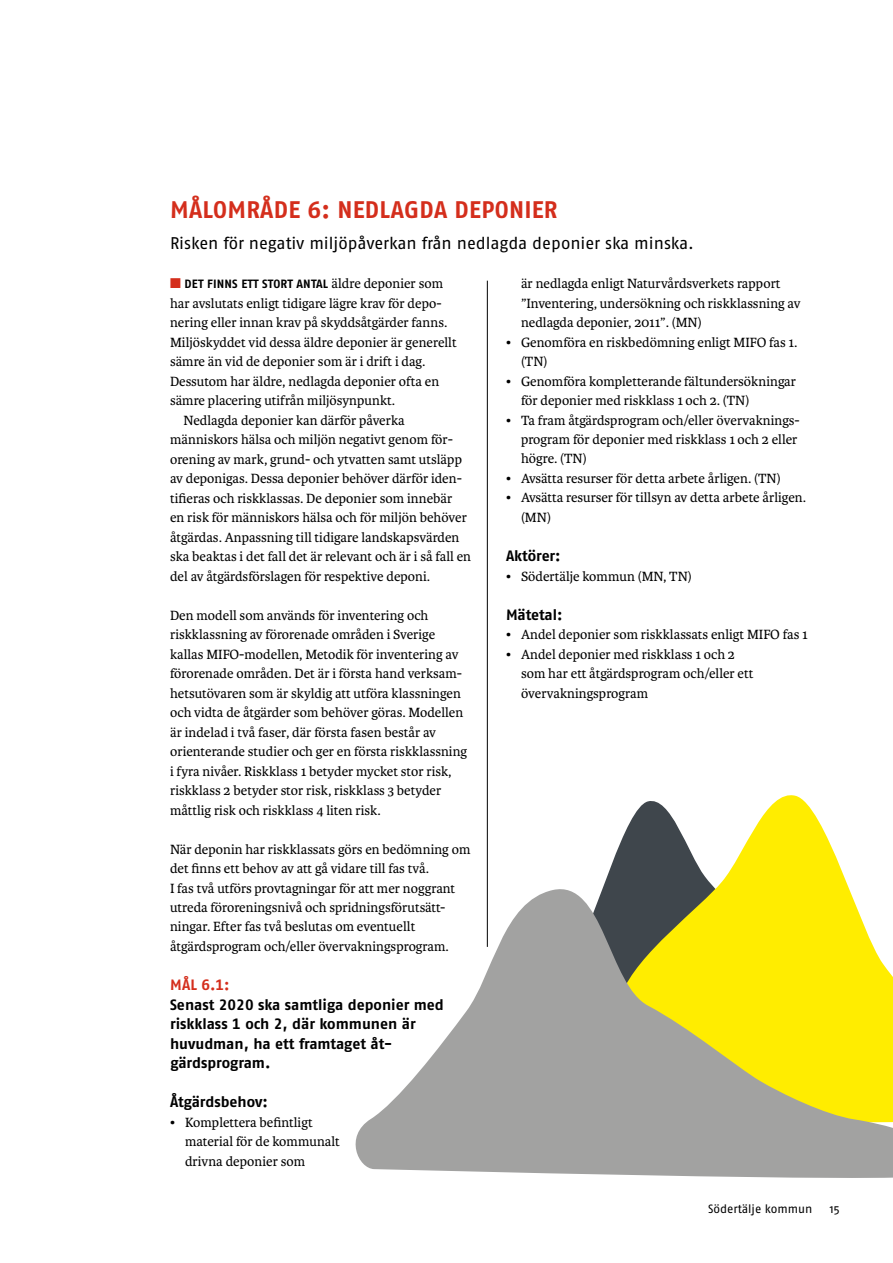
<style>
.page{position:relative;width:893px;height:1263px;background:#fff}
.page>*{position:absolute;margin:0;border:0;box-sizing:border-box;transform-origin:0 0}
.t1{font:700 24px "Fago Pro";letter-spacing:.01em;color:#d42e1c}
.t2{font:16.95px "Fago Pro";letter-spacing:-.005em;color:#000}
.t3{font:700 15px/19.5px "Fago Pro";letter-spacing:-.005em;color:#000}
.t4{font:700 15px "Fago Pro";color:#d42e1c}
.t5{font:14.25px/19.5px "Karmina";color:#000}
.t6{font:700 12px "Fago Pro";letter-spacing:.01em;color:#000}
.t7{font:12px "Fago Pro";color:#000}
.s1{color:#d42e1c}
.s2{font-family:"Karmina";font-weight:400;font-size:14.25px}
</style>
<div class="page">
<svg style="left:606px;top:795px;width:239px;height:83px"></svg>
<svg style="left:355px;top:878px;width:538px;height:300px;fill:#a2a2a1"></svg>
<hr style="left:487px;top:281px;width:1px;height:666px;background:#000">
<h1 class="t1" style="left:170px;top:195px;width:389px">MÅLOMRÅDE 6: NEDLAGDA DEPONIER</h1>
<p class="t2" style="left:170px;top:233px;width:525px">Risken för negativ miljöpåverkan från nedlagda deponier ska minska.</p>
<p class="t6" style="left:170px;top:277px;width:275px"><span class="s1">■</span> DET FINNS ETT STORT ANTAL <span class="s2">äldre deponier som</span></p>
<p class="t5" style="left:170px;top:293px;width:273px">har avslutats enligt tidigare lägre krav för depo-</p>
<p class="t5" style="left:170px;top:313px;width:279px">nering eller innan krav på skyddsåtgärder fanns.</p>
<p class="t5" style="left:170px;top:332px;width:288px">Miljöskyddet vid dessa äldre deponier är generellt</p>
<p class="t5" style="left:170px;top:352px;width:257px">sämre än vid de deponier som är i drift i dag.</p>
<p class="t5" style="left:170px;top:371px;width:271px">Dessutom har äldre, nedlagda deponier ofta en</p>
<p class="t5" style="left:170px;top:391px;width:227px">sämre placering utifrån miljösynpunkt.</p>
<p class="t5" style="left:184px;top:410px;width:223px">Nedlagda deponier kan därför påverka</p>
<p class="t5" style="left:170px;top:430px;width:284px">människors hälsa och miljön negativt genom för-</p>
<p class="t5" style="left:170px;top:449px;width:293px">orening av mark, grund- och ytvatten samt utsläpp</p>
<p class="t5" style="left:170px;top:469px;width:293px">av deponigas. Dessa deponier behöver därför iden-</p>
<p class="t5" style="left:170px;top:488px;width:284px">tifieras och riskklassas. De deponier som innebär</p>
<p class="t5" style="left:170px;top:508px;width:298px">en risk för människors hälsa och för miljön behöver</p>
<p class="t5" style="left:170px;top:527px;width:291px">åtgärdas. Anpassning till tidigare landskapsvärden</p>
<p class="t5" style="left:170px;top:547px;width:303px">ska beaktas i det fall det är relevant och är i så fall en</p>
<p class="t5" style="left:170px;top:566px;width:262px">del av åtgärdsförslagen för respektive deponi.</p>
<p class="t5" style="left:170px;top:605px;width:299px">Den modell som används för inventering och riskklassning av förorenade områden i Sverige kallas MIFO-modellen, Metodik för inventering av förorenade områden. Det är i första hand verksam&shy;hetsutövaren som är skyldig att utföra klassningen och vidta de åtgärder som behöver göras. Modellen är indelad i två faser, där första fasen består av orienterande studier och ger en första riskklassning i fyra nivåer. Riskklass 1 betyder mycket stor risk, riskklass 2 betyder stor risk, riskklass 3 betyder måttlig risk och riskklass 4 liten risk.</p>
<p class="t5" style="left:170px;top:839px;width:302px">När deponin har riskklassats görs en bedömning om det finns ett behov av att gå vidare till fas två.<br>I fas två utförs provtagningar för att mer noggrant utreda föroreningsnivå och spridningsförutsätt&shy;ningar. Efter fas två beslutas om eventuellt åtgärdsprogram och/eller övervakningsprogram.</p>
<p class="t4" style="left:170px;top:976px;width:61px">MÅL 6.1:</p>
<p class="t3" style="left:170px;top:995px;width:275px">Senast 2020 ska samtliga deponier med riskklass 1 och 2, där kommunen är huvudman, ha ett framtaget åt&shy;gärdsprogram.</p>
<p class="t3" style="left:170px;top:1092px;width:99px">Åtgärdsbehov:</p>
<p class="t5" style="left:185px;top:1112px;width:156px;text-indent:-15px">• Komplettera befintligt material för de kommunalt drivna deponier som</p>
<p class="t5" style="left:521px;top:274px;width:281px">är nedlagda enligt Naturvårdsverkets rapport ”Inventering, undersökning och riskklassning av nedlagda deponier, 2011”. (MN)</p>
<p class="t5" style="left:521px;top:332px;width:278px;text-indent:-15px">• Genomföra en riskbedömning enligt MIFO fas 1. (TN)</p>
<p class="t5" style="left:521px;top:371px;width:277px;text-indent:-15px">• Genomföra kompletterande fältundersökningar för deponier med riskklass 1 och 2. (TN)</p>
<p class="t5" style="left:521px;top:410px;width:280px;text-indent:-15px">• Ta fram åtgärdsprogram och/eller övervaknings&shy;program för deponier med riskklass 1 och 2 eller högre. (TN)</p>
<p class="t5" style="left:506px;top:469px;width:276px">• Avsätta resurser för detta arbete årligen. (TN)</p>
<p class="t5" style="left:521px;top:488px;width:286px;text-indent:-15px">• Avsätta resurser för tillsyn av detta arbete årligen. (MN)</p>
<p class="t3" style="left:506px;top:546px;width:56px">Aktörer:</p>
<p class="t5" style="left:506px;top:566px;width:187px">• Södertälje kommun (MN, TN)</p>
<p class="t3" style="left:506px;top:605px;width:58px">Mätetal:</p>
<p class="t5" style="left:506px;top:625px;width:303px">• Andel deponier som riskklassats enligt MIFO fas 1</p>
<p class="t5" style="left:521px;top:644px;width:234px;text-indent:-15px">• Andel deponier med riskklass 1 och 2 som har ett åtgärdsprogram och/eller ett övervakningsprogram</p>
<p class="t7" style="left:708px;top:1201px;width:106px">Södertälje kommun</p>
<p class="t7" style="left:830px;top:1201px;width:12px">15</p>
</div>
